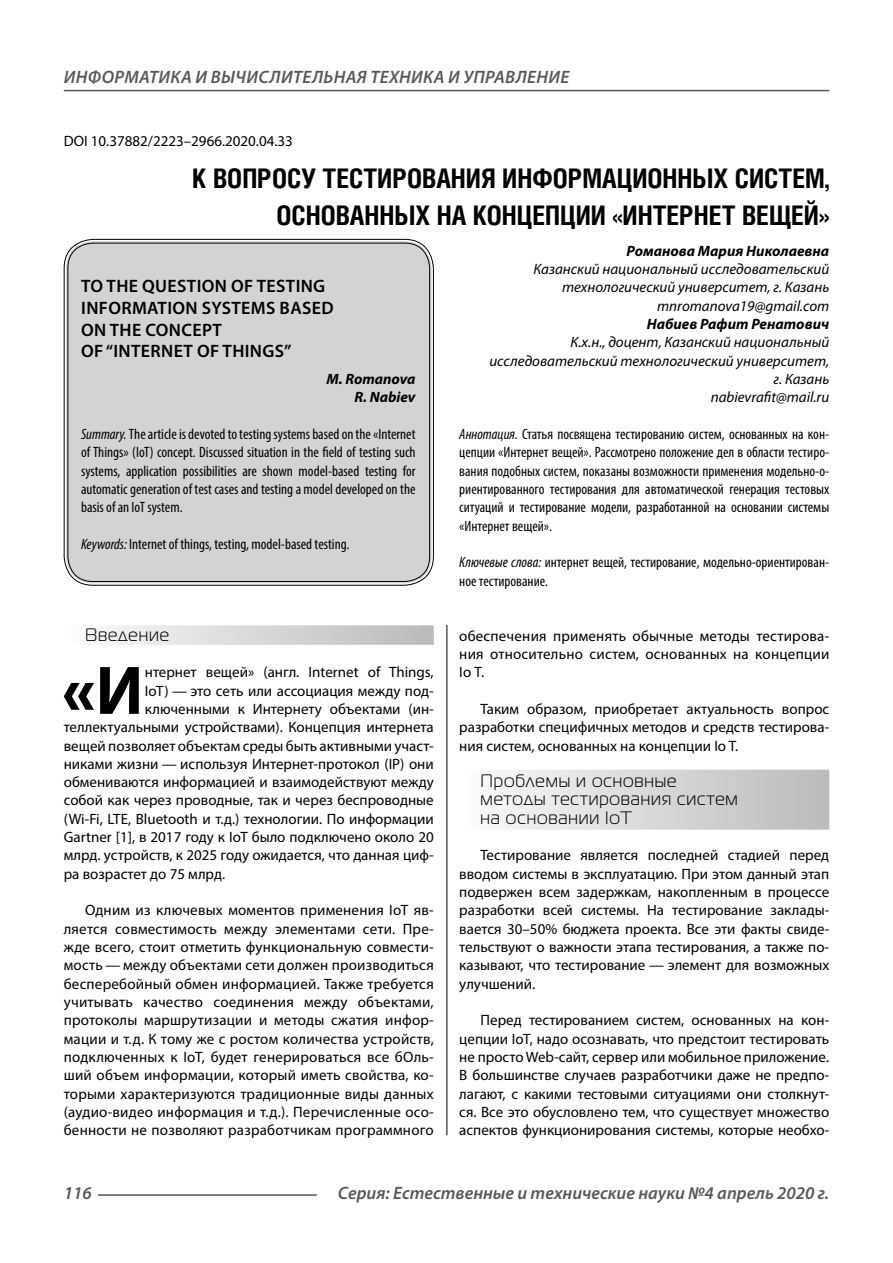
<style>
.page{position:relative;width:893px;height:1263px;background:#fff}
.page>*{position:absolute;margin:0;border:0;box-sizing:border-box;transform-origin:0 0}
.t1{font:900 69.3px "Myriad Pro";color:#000}
.t2{font:700 27px/37.5px "Helios Cond C";color:#000;text-align:right}
.t3{font:600 18px/21.6px "Myriad Pro";letter-spacing:.02em;color:#000}
.t4{font:18px/18.3px "Magistral C";letter-spacing:.05em;color:#000}
.t5{font:italic 600 18px "Myriad Pro";color:#585858}
.t6{font:italic 600 18px "Myriad Pro";letter-spacing:.02em;color:#585858}
.t7{font:15px/18.3px "Myriad Pro";color:#000;text-align:justify}
.t8{font:condensed 15px/18.3px "Myriad Pro";color:#000;text-align:justify}
.t9{font:italic 15px/18.3px "Myriad Pro";color:#000;text-align:right}
.t10{font:italic 700 15px/18.3px "Myriad Pro";color:#000;text-align:right}
.s1{font-style:italic}
.s2{font-weight:700}
</style>
<div class="page">
<hr style="left:446px;top:622px;width:1px;height:513px;background:#000">
<div style="left:64px;top:625px;width:370px;height:20px;background:linear-gradient(to right,#fcfcfc,#bababa)"></div>
<div style="left:459px;top:770px;width:370px;height:60px;background:linear-gradient(to right,#fcfcfc,#bababa)"></div>
<div style="left:66px;top:241px;width:365px;height:342px;background:#d3d3d3;border-radius:27px"></div>
<div style="left:68px;top:243px;width:362px;height:339px;border:1px solid #000;border-radius:25px"></div>
<hr style="left:98px;top:1194px;width:219px;height:2px;background:#585858">
<hr style="left:64px;top:90px;width:765px;height:1px;background:#585858">
<p class="t6" style="left:64px;top:71px;width:507px">ИНФОРМАТИКА И ВЫЧИСЛИТЕЛЬНАЯ ТЕХНИКА И УПРАВЛЕНИЕ</p>
<p class="t7" style="left:64px;top:133px;width:231px">DOI 10.37882/2223–2966.2020.04.33</p>
<h2 class="t2" style="left:192px;top:162px;width:639px">К ВОПРОСУ ТЕСТИРОВАНИЯ ИНФОРМАЦИОННЫХ СИСТЕМ,<br>ОСНОВАННЫХ НА КОНЦЕПЦИИ «ИНТЕРНЕТ ВЕЩЕЙ»</h2>
<p class="t10" style="left:626px;top:243px;width:204px">Романова Мария Николаевна</p>
<p class="t9" style="left:533px;top:261px;width:297px">Казанский национальный исследовательский технологический университет, г. Казань mnromanova19@gmail.com</p>
<p class="t10" style="left:647px;top:316px;width:184px">Набиев Рафит Ренатович</p>
<p class="t9" style="left:489px;top:334px;width:341px">К.х.н., доцент, Казанский национальный исследовательский технологический университет, г. Казань<br>nabievrafit@mail.ru</p>
<p class="t8" style="left:459px;top:426px;width:371px"><span class="s1">Аннотация.</span> Статья посвящена тестированию систем, основанных на кон&shy;цепции «Интернет вещей». Рассмотрено положение дел в области тестиро&shy;вания подобных систем, показаны возможности применения модельно-о&shy;риентированного тестирования для автоматической генерация тестовых ситуаций и тестирование модели, разработанной на основании системы «Интернет вещей».</p>
<p class="t8" style="left:459px;top:555px;width:371px"><span class="s1">Ключевые слова:</span> интернет вещей, тестирование, модельно-ориентирован&shy;ное тестирование.</p>
<p class="t4" style="left:85px;top:627px;width:86px">Введение</p>
<h1 class="t1" style="left:62px;top:664px;width:83px">«<span class="s2">И</span></h1>
<p class="t7" style="left:145px;top:664px;width:290px">нтернет вещей» (англ. Internet of Things,</p>
<p class="t3" style="left:81px;top:277px;width:254px">TO THE QUESTION OF TESTING<br>INFORMATION SYSTEMS BASED<br>ON THE CONCEPT<br>OF “INTERNET OF THINGS”</p>
<p class="t10" style="left:326px;top:371px;width:91px">M. Romanova<br>R. Nabiev</p>
<p class="t8" style="left:81px;top:426px;width:336px"><span class="s1">Summary.</span> The article is devoted to testing systems based on the «Internet of Things» (IoT) concept. Discussed situation in the field of testing such systems, application possibilities are shown model-based testing for automatic generation of test cases and testing a model developed on the basis of an IoT system.</p>
<p class="t8" style="left:81px;top:536px;width:270px"><span class="s1">Keywords:</span> Internet of things, testing, model-based testing.</p>
<p class="t7" style="left:459px;top:628px;width:371px">обеспечения применять обычные методы тестирова&shy;ния относительно систем, основанных на концепции Io T.</p>
<p class="t7" style="left:459px;top:701px;width:371px;text-indent:21px">Таким образом, приобретает актуальность вопрос разработки специфичных методов и средств тестирова&shy;ния систем, основанных на концепции Io T.</p>
<p class="t4" style="left:480px;top:773px;width:259px">Проблемы и основные методы тестирования систем на основании IoT</p>
<p class="t7" style="left:459px;top:847px;width:371px;text-indent:21px">Тестирование является последней стадией перед вводом системы в эксплуатацию. При этом данный этап подвержен всем задержкам, накопленным в процессе разработки всей системы. На тестирование заклады&shy;вается 30–50% бюджета проекта. Все эти факты свиде&shy;тельствуют о важности этапа тестирования, а также по&shy;казывают, что тестирование — элемент для возможных улучшений.</p>
<p class="t7" style="left:459px;top:1012px;width:371px;text-indent:21px">Перед тестированием систем, основанных на кон&shy;цепции IoT, надо осознавать, что предстоит тестировать не просто Web-сайт, сервер или мобильное приложение.<br>В большинстве случаев разработчики даже не предпо&shy;лагают, с какими тестовыми ситуациями они столкнут&shy;ся. Все это обусловлено тем, что существует множество аспектов функционирования системы, которые необхо-</p>
<p class="t7" style="left:145px;top:683px;width:290px">IoT) — это сеть или ассоциация между под-</p>
<p class="t7" style="left:145px;top:701px;width:290px">ключенными к Интернету объектами (ин-</p>
<p class="t7" style="left:64px;top:719px;width:371px">теллектуальными устройствами). Концепция интернета</p>
<p class="t7" style="left:64px;top:738px;width:371px">вещей позволяет объектам среды быть активными участ-</p>
<p class="t7" style="left:64px;top:756px;width:371px">никами жизни — используя Интернет-протокол (IP) они</p>
<p class="t7" style="left:64px;top:774px;width:371px">обмениваются информацией и взаимодействуют между</p>
<p class="t7" style="left:64px;top:792px;width:371px">собой как через проводные, так и через беспроводные</p>
<p class="t7" style="left:64px;top:811px;width:371px">(Wi-Fi, LTE, Bluetooth и т. д.) технологии. По информации</p>
<p class="t7" style="left:64px;top:829px;width:371px">Gartner [1], в 2017 году к IoT было подключено около 20</p>
<p class="t7" style="left:64px;top:847px;width:371px">млрд. устройств, к 2025 году ожидается, что данная циф-</p>
<p class="t7" style="left:64px;top:866px;width:163px">ра возрастет до 75 млрд.</p>
<p class="t7" style="left:64px;top:902px;width:372px;text-indent:21px">Одним из ключевых моментов применения IoT яв&shy;ляется совместимость между элементами сети. Пре&shy;жде всего, стоит отметить функциональную совмести&shy;мость — между объектами сети должен производиться бесперебойный обмен информацией. Также требуется учитывать качество соединения между объектами, протоколы маршрутизации и методы сжатия инфор&shy;мации и т. д. К тому же с ростом количества устройств, подключенных к IoT, будет генерироваться все бОль&shy;ший объем информации, который иметь свойства, ко&shy;торыми характеризуются традиционные виды данных (аудио-видео информация и т. д.). Перечисленные осо&shy;бенности не позволяют разработчикам программного</p>
<p class="t5" style="left:64px;top:1186px;width:30px">116</p>
<p class="t5" style="left:338px;top:1186px;width:493px">Серия: Естественные и технические науки №4 апрель 2020 г.</p>
</div>
